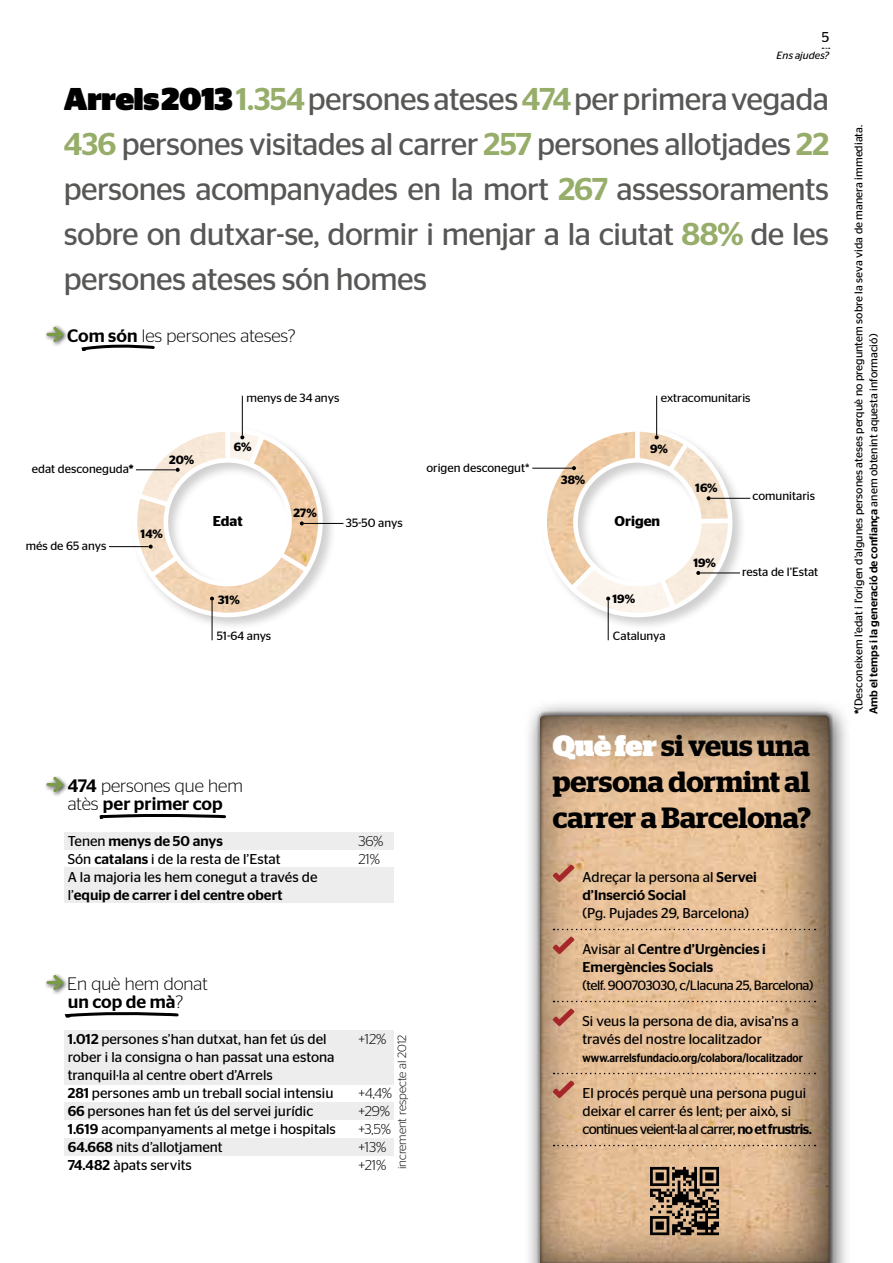
<style>
.page{position:relative;width:893px;height:1263px;background:#fff}
.page>*{position:absolute;margin:0;border:0;box-sizing:border-box;transform-origin:0 0}
.t1{font:31.5px/45px "Stag Sans";letter-spacing:-.02em;color:#575756;text-align:justify}
.t2{font:600 29.25px/36px "Stag";color:#000;text-align:justify}
.t3{font:300 18px/18px "Stag Sans";color:#000}
.t4{font:14.25px/18px "Stag Sans";color:#000}
.t5{font:500 14.25px/18px "Stag Sans";color:#000}
.t6{font:300 14.25px/18px "Stag Sans";color:#000}
.t7{font:600 14.25px "Stag Sans";color:#000}
.t8{font:14.25px "Stag Sans Round";color:#000}
.t9{font:13.5px "Stag Sans";letter-spacing:-.03em;color:#000}
.t10{font:12px "Stag Sans";color:#000}
.t11{font:500 12px "Stag Sans";color:#000;scale:.88 1}
.t12{font:12px "Stag Sans Round";color:#000}
.t13{font:600 12px "Stag Sans";color:#000}
.t14{font:300 12px "Stag Sans";color:#000}
.t15{font:11.25px/15px "Stag Sans";color:#000}
.t16{font:italic 10.5px "Stag Sans Round";color:#000}
.s1{font-weight:900;color:#000}
.s2{font-weight:500;color:#97ad6a}
.s3{font-weight:500}
.s4{font-weight:600}
.s5{font-weight:900;color:#fff}
.s6{font-weight:400}
</style>
<div class="page">
<div style="left:64px;top:832px;width:330px;height:17px;background:#ededed"></div>
<div style="left:64px;top:868px;width:330px;height:35px;background:#ededed"></div>
<div style="left:64px;top:1030px;width:330px;height:55px;background:#ededed"></div>
<div style="left:64px;top:1102px;width:330px;height:18px;background:#ededed"></div>
<div style="left:64px;top:1138px;width:330px;height:18px;background:#ededed"></div>
<div style="left:130px;top:425px;width:207px;height:206px;background:#000;opacity:.19"></div>
<div style="left:540px;top:425px;width:206px;height:206px;background:#000;opacity:.19"></div>
<div style="left:44px;top:324px;width:25px;height:24px;background:#000;opacity:.75"></div>
<svg style="left:46px;top:327px;width:18px;height:15px"></svg>
<div style="left:44px;top:774px;width:25px;height:24px;background:#000;opacity:.75"></div>
<svg style="left:46px;top:777px;width:18px;height:15px"></svg>
<div style="left:44px;top:972px;width:25px;height:24px;background:#000;opacity:.75"></div>
<svg style="left:46px;top:975px;width:18px;height:15px"></svg>
<svg style="left:81px;top:344px;width:74px;height:7px"></svg>
<svg style="left:99px;top:814px;width:127px;height:5px"></svg>
<svg style="left:64px;top:1012px;width:115px;height:6px"></svg>
<div style="left:523px;top:698px;width:330px;height:565px;background:#000;opacity:.75"></div>
<div style="left:529px;top:705px;width:313px;height:558px;background:#000;opacity:.75"></div>
<svg style="left:536px;top:712px;width:297px;height:551px;background:#d1af8b"></svg>
<svg style="left:554px;top:929px;width:262px;height:1px"></svg>
<svg style="left:554px;top:1001px;width:262px;height:1px"></svg>
<svg style="left:554px;top:1073px;width:262px;height:1px"></svg>
<svg style="left:554px;top:1145px;width:262px;height:1px"></svg>
<svg style="left:553px;top:864px;width:21px;height:18px"></svg>
<svg style="left:553px;top:936px;width:21px;height:18px"></svg>
<svg style="left:553px;top:1008px;width:21px;height:18px"></svg>
<svg style="left:553px;top:1080px;width:21px;height:18px"></svg>
<hr style="left:242px;top:396px;width:1px;height:39px;background:#000">
<hr style="left:656px;top:396px;width:1px;height:39px;background:#000">
<hr style="left:304px;top:523px;width:39px;height:1px;background:#000">
<hr style="left:711px;top:498px;width:39px;height:1px;background:#000">
<hr style="left:700px;top:573px;width:40px;height:1px;background:#000">
<hr style="left:212px;top:601px;width:1px;height:39px;background:#000">
<hr style="left:608px;top:601px;width:1px;height:39px;background:#000">
<hr style="left:109px;top:546px;width:40px;height:1px;background:#000">
<hr style="left:532px;top:468px;width:40px;height:1px;background:#000">
<svg style="left:533px;top:427px;width:199px;height:190px"></svg>
<svg style="left:129px;top:427px;width:196px;height:190px"></svg>
<img style="left:639px;top:1156px;width:91px;height:91px">
<p class="t8" style="left:822px;top:29px;width:9px">5</p>
<p class="t16" style="left:776px;top:50px;width:54px">Ens ajudes?</p>
<p class="t1" style="left:64px;top:77px;width:767px"><span class="s1">Arrels 2013</span><span class="s2">1.354</span>persones ateses <span class="s2">474</span>per primera vegada <span class="s2">436</span> persones visitades al carrer <span class="s2">257</span> persones allotjades <span class="s2">22 </span>persones acompanyades en la mort <span class="s2">267</span> assessoraments sobre on dutxar-se, dormir i menjar a la ciutat <span class="s2">88%</span> de les persones ateses són homes</p>
<p class="t3" style="left:67px;top:326px;width:230px"><span class="s3">Com són</span> les persones ateses?</p>
<p class="t12" style="left:247px;top:391px;width:94px">menys de 34 anys</p>
<p class="t12" style="left:661px;top:391px;width:91px">extracomunitaris</p>
<p class="t13" style="left:234px;top:440px;width:19px">6%</p>
<p class="t13" style="left:169px;top:453px;width:27px">20%</p>
<p class="t10" style="left:32px;top:462px;width:103px">edat desconeguda<span class="s4">*</span></p>
<p class="t10" style="left:426px;top:461px;width:105px">origen desconegut*</p>
<p class="t13" style="left:561px;top:473px;width:26px">38%</p>
<p class="t13" style="left:650px;top:442px;width:19px">9%</p>
<p class="t10" style="left:26px;top:539px;width:82px">més de 65 anys</p>
<p class="t13" style="left:141px;top:527px;width:24px">14%</p>
<p class="t13" style="left:293px;top:506px;width:25px">27%</p>
<p class="t7" style="left:213px;top:512px;width:31px">Edat</p>
<p class="t7" style="left:615px;top:512px;width:47px">Origen</p>
<p class="t10" style="left:346px;top:516px;width:58px">35-50 anys</p>
<p class="t13" style="left:218px;top:593px;width:23px">31%</p>
<p class="t13" style="left:612px;top:591px;width:24px">19%</p>
<p class="t10" style="left:217px;top:629px;width:56px">51-64 anys</p>
<p class="t10" style="left:613px;top:629px;width:54px">Catalunya</p>
<p class="t13" style="left:695px;top:480px;width:24px">16%</p>
<p class="t13" style="left:693px;top:556px;width:24px">19%</p>
<p class="t10" style="left:753px;top:489px;width:64px">comunitaris</p>
<p class="t10" style="left:742px;top:565px;width:78px">resta de l’Estat</p>
<p class="t3" style="left:68px;top:776px;width:177px"><span class="s3">474</span> persones que hem atès <span class="s3">per primer cop</span></p>
<p class="t4" style="left:68px;top:832px;width:251px">Tenen <span class="s3">menys de 50 anys<br></span>Són <span class="s3">catalans</span> i de la resta de l’Estat<br>A la majoria les hem conegut a través de l’<span class="s3">equip de carrer i del centre obert</span></p>
<p class="t6" style="left:358px;top:832px;width:27px">36%<br>21%</p>
<p class="t3" style="left:67px;top:974px;width:142px">En què hem donat <span class="s3">un cop de mà</span>?</p>
<p class="t4" style="left:68px;top:1030px;width:270px"><span class="s3">1.012</span> persones s’han dutxat, han fet ús del rober i la consigna o han passat una estona tranquil·la al centre obert d’Arrels<br><span class="s3">281</span> persones amb un treball social intensiu <span class="s3">66</span> persones han fet ús del servei jurídic <span class="s3">1.619</span> acompanyaments al metge i hospitals <span class="s3">64.668</span> nits d’allotjament<br><span class="s3">74.482</span> àpats servits</p>
<p class="t6" style="left:358px;top:1030px;width:30px">+12%</p>
<p class="t14" style="left:395px;top:1169px;width:136px;rotate:-90deg">increment respecte al 2012</p>
<p class="t6" style="left:358px;top:1084px;width:35px">+4,4% +29% +3,5% +13% +21%</p>
<h2 class="t2" style="left:553px;top:728px;width:260px"><span class="s5">Què fer</span> si veus una persona dormint al carrer a Barcelona?</h2>
<p class="t5" style="left:583px;top:868px;width:176px"><span class="s6">Adreçar la persona al</span> Servei d’Inserció Social</p>
<p class="t4" style="left:583px;top:904px;width:168px">(Pg. Pujades 29, Barcelona)</p>
<p class="t5" style="left:583px;top:940px;width:185px"><span class="s6">Avisar al</span> Centre d’Urgències i<br>Emergències Socials</p>
<p class="t9" style="left:583px;top:978px;width:232px">(telf. 900703030, c/Llacuna 25, Barcelona)</p>
<p class="t4" style="left:583px;top:1012px;width:218px">Si veus la persona de dia, avisa’ns a través del nostre localitzador</p>
<p class="t11" style="left:583px;top:1051px;width:252px">www.arrelsfundacio.org/colabora/localitzador</p>
<p class="t4" style="left:583px;top:1084px;width:231px">El procés perquè una persona pugui deixar el carrer és lent; per això, si continues veient-la al carrer, <span class="s3">no et frustris.</span></p>
<p class="t15" style="left:851px;top:714px;width:591px;rotate:-90deg"><span class="s4">*</span>(Desconeixem l’edat i l’origen d’algunes persones ateses perquè no preguntem sobre la seva vida de manera immediata.<br><span class="s3">Amb el temps i la generació de confiança</span> anem obtenint aquesta informació)</p>
</div>
